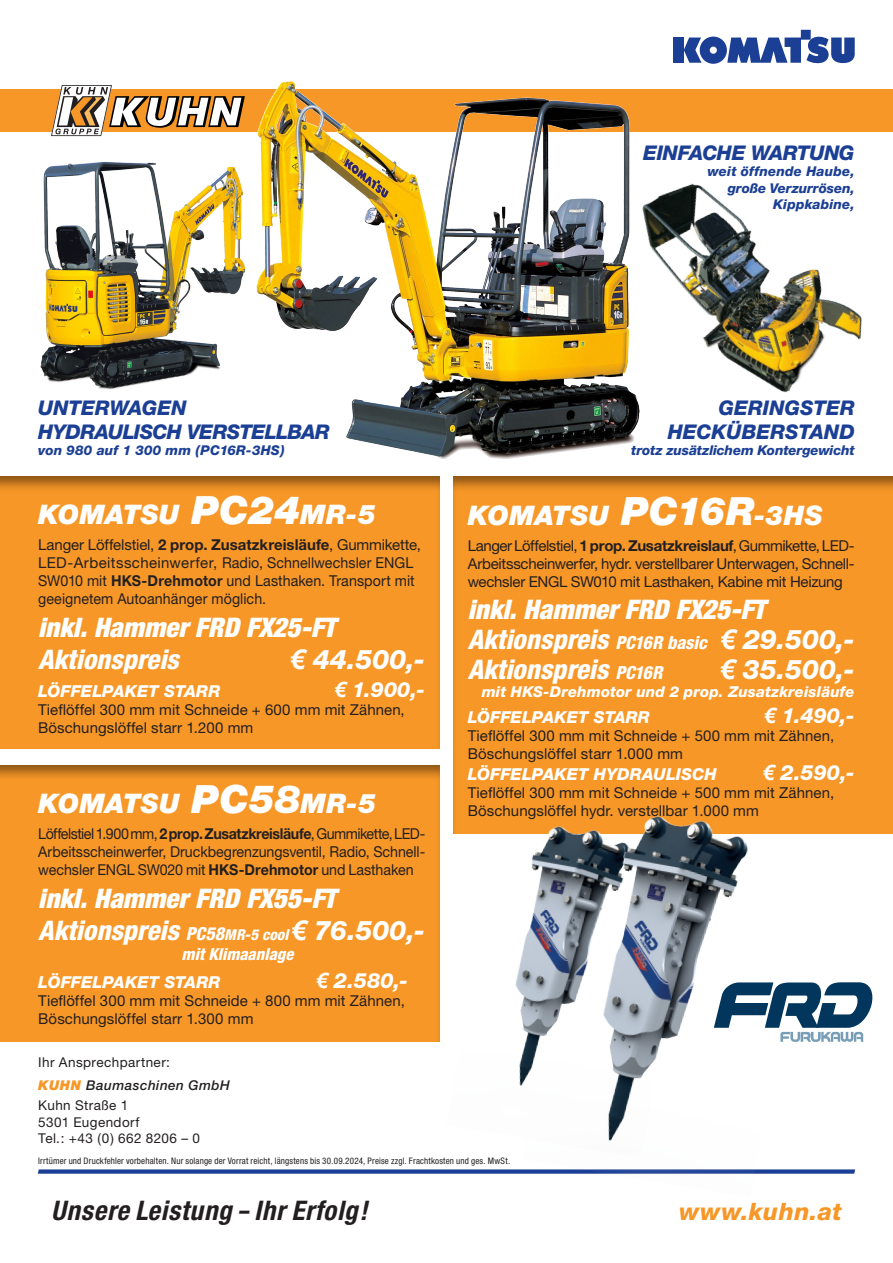
<style>
.page{position:relative;width:893px;height:1263px;background:#fff}
.page>*{position:absolute;margin:0;border:0;box-sizing:border-box;transform-origin:0 0}
.t1{font:italic 800 condensed 27px/30px "Helvetica Neue";color:#fff}
.t2{font:italic 900 condensed 27px/32.4px "Helvetica Neue";color:#fff}
.t3{font:italic 900 27px "Helvetica Neue";letter-spacing:.005em;color:#fff}
.t4{font:italic 700 condensed 27px "Helvetica Neue";letter-spacing:.03em;color:#231f20}
.t5{font:italic 800 27px "Helvetica Neue";color:#fff}
.t6{font:italic 800 24px "Helvetica Neue";color:#f79727}
.t7{font:italic 800 21px "Helvetica Neue";color:#fff}
.t8{font:italic 800 20.25px/24.3px "Helvetica Neue";letter-spacing:-.01em;color:#1b3f94}
.t9{font:italic 800 20.25px/24.3px "Helvetica Neue";letter-spacing:.01em;color:#1b3f94;text-align:right}
.t10{font:italic 800 16.5px "Helvetica Neue";letter-spacing:.01em;color:#fff}
.t11{font:italic 800 condensed 16.5px "Helvetica Neue";color:#fff}
.t12{font:15px/18px "Helvetica Neue";letter-spacing:.005em;color:#231f20}
.t13{font:15px/18px "Helvetica Neue";letter-spacing:.005em;color:#231f20;text-align:justify;scale:.95 1}
.t14{font:italic 800 15px "Helvetica Neue";letter-spacing:.005em;color:#fff}
.t15{font:13.5px/16.2px "Helvetica Neue";letter-spacing:.03em;color:#231f20}
.t16{font:italic 800 13.5px/16.2px "Helvetica Neue";letter-spacing:-.005em;color:#1b3f94;text-align:right}
.t17{font:italic 800 13.5px "Helvetica Neue";letter-spacing:.015em;color:#1b3f94}
.t18{font:condensed 9px "Helvetica Neue";letter-spacing:.02em;color:#231f20}
.s1{font-size:39px}
.s2{font-weight:700}
.s3{font-family:"Arial";font-weight:700}
.s4{font-weight:800}
.s5{font-weight:800;font-size:18px}
.s6{font-weight:800;font-size:15px}
.s7{font-family:"Arial";font-weight:700;font-stretch:normal}
.s8{font-weight:800;font-stretch:normal}
.s9{font-weight:900;font-style:italic;color:#f79727}
.s10{font-weight:500;font-style:italic}
.s11{font-weight:900}
.s12{font-size:18px}
.s13{font-stretch:normal}
</style>
<div class="page">
<img style="left:642px;top:183px;width:220px;height:210px">
<img style="left:40px;top:162px;width:206px;height:228px">
<div style="left:0;top:469px;width:442px;height:281px;background:#231f20;opacity:.5"></div>
<div style="left:451px;top:469px;width:442px;height:365px;background:#231f20;opacity:.5"></div>
<svg style="left:38px;top:1169px;width:817px;height:5px;background:#3c5ba3"></svg>
<div style="left:0;top:89px;width:893px;height:43px;background:#f79727"></div>
<svg style="left:51px;top:85px;width:194px;height:51px"></svg>
<div style="left:0;top:758px;width:442px;height:285px;background:#231f20;opacity:.5"></div>
<div style="left:673px;top:38px;width:11px;height:25px;background:#1b3f94"></div>
<svg style="left:684px;top:30px;width:171px;height:34px"></svg>
<img style="left:256px;top:81px;width:384px;height:378px">
<svg style="left:828px;top:982px;width:45px;height:60px"></svg>
<img style="left:451px;top:733px;width:71px;height:353px">
<img style="left:522px;top:699px;width:306px;height:475px">
<h3 class="t8" style="left:643px;top:141px;width:213px">Einfache Wartung</h3>
<p class="t16" style="left:708px;top:163px;width:149px">weit öffnende Haube, große Verzurrösen,<br>Kippkabine,</p>
<h3 class="t8" style="left:38px;top:395px;width:293px">Unterwagen<br>Hydraulisch verstellbar</h3>
<p class="t17" style="left:38px;top:442px;width:248px">von 980 auf 1 300 mm (PC 16R-3HS)</p>
<h1 class="t3" style="left:38px;top:497px;width:339px">KOMATSU <span class="s1">PC24</span>MR-5</h1>
<p class="t12" style="left:38px;top:536px;width:384px">Langer Löffelstiel, <span class="s2">2 prop. Zusatzkreisläufe</span>, Gummikette, LED-Arbeitsscheinwerfer, Radio, Schnellwechsler ENGL SW010 mit <span class="s2">HKS-Drehmotor</span> und Lasthaken. Transport mit geeignetem Autoanhänger möglich.</p>
<h1 class="t2" style="left:38px;top:610px;width:299px">inkl. Hammer FRD FX25-FT</h1>
<h1 class="t1" style="left:38px;top:644px;width:142px">Aktionspreis</h1>
<h1 class="t5" style="left:290px;top:643px;width:136px"><span class="s3">€</span> 44.500,-</h1>
<p class="t10" style="left:38px;top:682px;width:184px">Löffelpaket starr</p>
<h3 class="t7" style="left:334px;top:677px;width:92px"><span class="s3">€</span> 1.900,-</h3>
<p class="t12" style="left:38px;top:701px;width:368px">Tieflöffel 300 mm mit Schneide + 600 mm mit Zähnen,<br>Böschungslöffel starr 1.200 mm</p>
<h1 class="t3" style="left:38px;top:787px;width:339px">KOMATSU <span class="s1">PC58</span>MR-5</h1>
<p class="t13" style="left:38px;top:825px;width:409px">Löffelstiel 1.900 mm, <span class="s2">2 prop. Zusatzkreisläufe</span>, Gummikette, LED-Arbeitsscheinwerfer, Druckbegrenzungsventil, Radio, Schnell&shy;wechsler ENGL SW020 mit <span class="s2">HKS-Drehmotor</span> und Lasthaken</p>
<h1 class="t2" style="left:38px;top:881px;width:388px">inkl. Hammer FRD FX55-FT<br><span class="s4">Aktionspreis</span> <span class="s5">PC58</span><span class="s6">MR-5 cool</span> <span class="s7">€</span> <span class="s8">76.500,-</span></h1>
<p class="t11" style="left:182px;top:944px;width:113px">mit Klimaanlage</p>
<p class="t10" style="left:38px;top:972px;width:184px">Löffelpaket starr</p>
<h3 class="t7" style="left:316px;top:968px;width:94px"><span class="s3">€</span> 2.580,-</h3>
<p class="t12" style="left:38px;top:992px;width:368px">Tieflöffel 300 mm mit Schneide + 800 mm mit Zähnen,<br>Böschungslöffel starr 1.300 mm</p>
<p class="t15" style="left:38px;top:1051px;width:193px;line-height:22.5px">Ihr Ansprechpartner:<br><span class="s9">KUHN</span> <span class="s10">Baumaschinen GmbH</span></p>
<p class="t15" style="left:38px;top:1097px;width:163px">Kuhn Straße 1<br>5301 Eugendorf<br>Tel.: +43 (0) 662 8206 – 0</p>
<h3 class="t9" style="left:668px;top:395px;width:188px">Geringster<br>Hecküberstand</h3>
<p class="t16" style="left:631px;top:442px;width:225px">trotz zusätzlichem Kontergewicht</p>
<h1 class="t3" style="left:468px;top:498px;width:356px">KOMATSU <span class="s1">PC16R</span>-3HS</h1>
<p class="t12" style="left:468px;top:536px;width:388px;text-align:justify">Langer Löffelstiel, <span class="s2">1 prop. Zusatzkreislauf</span>, Gummikette, LED-Arbeitsscheinwerfer, hydr. verstellbarer Unterwagen, Schnell&shy;wechsler ENGL SW010 mit Lasthaken, Kabine mit Heizung</p>
<h1 class="t1" style="left:468px;top:594px;width:388px"><span class="s11">inkl. Hammer FRD FX25-FT<br></span>Aktionspreis <span class="s12">PC16R basic</span> <span class="s7">€</span> <span class="s13">29.500,-<br></span>Aktionspreis <span class="s12">PC16R</span></h1>
<h1 class="t5" style="left:720px;top:654px;width:136px"><span class="s3">€</span> 35.500,-</h1>
<p class="t14" style="left:482px;top:683px;width:375px">mit HKS-Drehmotor und 2 prop. Zusatzkreisläufe</p>
<p class="t10" style="left:468px;top:707px;width:184px">Löffelpaket starr</p>
<h3 class="t7" style="left:764px;top:703px;width:92px"><span class="s3">€</span> 1.490,-</h3>
<p class="t12" style="left:468px;top:726px;width:368px">Tieflöffel 300 mm mit Schneide + 500 mm mit Zähnen,<br>Böschungslöffel starr 1.000 mm</p>
<p class="t10" style="left:468px;top:764px;width:249px">Löffelpaket hydraulisch</p>
<h3 class="t7" style="left:763px;top:760px;width:93px"><span class="s3">€</span> 2.590,-</h3>
<p class="t12" style="left:468px;top:783px;width:368px">Tieflöffel 300 mm mit Schneide + 500 mm mit Zähnen,<br>Böschungslöffel hydr. verstellbar 1.000 mm</p>
<p class="t18" style="left:38px;top:1155px;width:473px">Irrtümer und Druckfehler vorbehalten. Nur solange der Vorrat reicht, längstens bis 30.09.2024, Preise zzgl. Frachtkosten und ges. MwSt.</p>
<h1 class="t4" style="left:51px;top:1194px;width:318px">Unsere Leistung – Ihr Erfolg!</h1>
<h2 class="t6" style="left:679px;top:1197px;width:165px">www.kuhn.at</h2>
</div>
